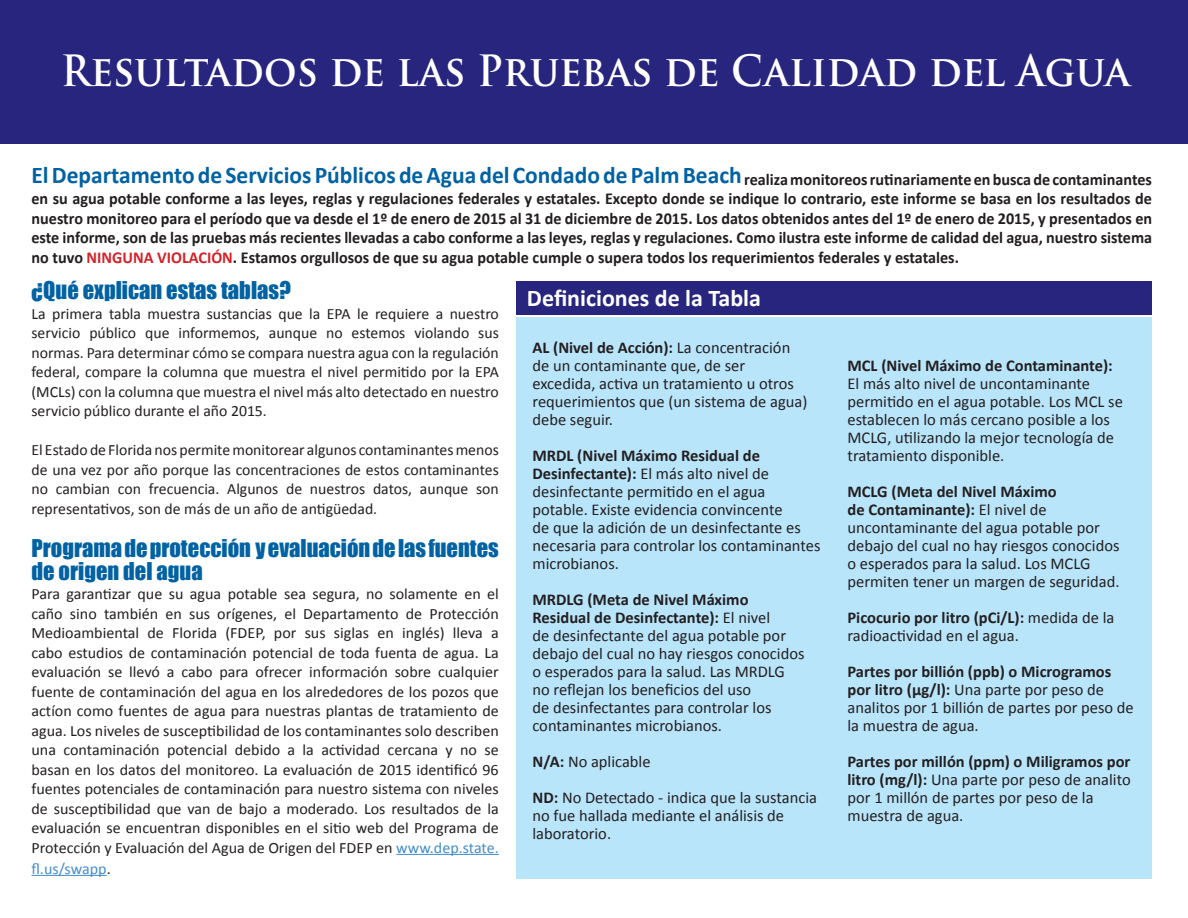
<style>
.page{position:relative;width:1188px;height:918px;background:#fff}
.page>*{position:absolute;margin:0;border:0;box-sizing:border-box;transform-origin:0 0}
.t1{font:700 42px "Trajan Pro";color:#fff;scale:.94 1}
.t2{font:700 24px "Calibri";color:#0062a3}
.t3{font:700 24px "Calibri";color:#fff}
.t4{font:22.5px/22.5px "Impact";color:#0062a3}
.t5{font:700 16.65px/19.5px "Calibri";color:#231f20;text-align:justify}
.t6{font:16.5px/18px "Calibri";color:#231f20}
.t7{font:15.75px/19.5px "Calibri";color:#231f20;text-align:justify}
.t8{font:15.75px "Calibri";color:#448dcb}
.s1{font-size:16.65px;color:#231f20}
.s2{color:#d1232a}
.s3{color:#448dcb}
.s4{color:#231f20}
.s5{font-weight:700}
</style>
<div class="page">
<div style="left:0;top:0;width:1188px;height:143px;background:#27257d"></div>
<hr style="left:396px;top:854px;width:103px;height:1px;background:#448dcb">
<hr style="left:32px;top:875px;width:75px;height:1px;background:#448dcb">
<div style="left:516px;top:281px;width:636px;height:34px;background:#27257d"></div>
<div style="left:516px;top:318px;width:636px;height:561px;background:#b9e5fa"></div>
<p class="t1" style="left:61px;top:44px;width:1139px">Resultados de las Pruebas de Calidad del Agua</p>
<p class="t2" style="left:32px;top:160px;width:1122px">El Departamento de Servicios Públicos de Agua del Condado de Palm Beach<span class="s1">realiza monitoreos rutinariamente en busca de contaminantes</span></p>
<p class="t5" style="left:32px;top:189px;width:1122px">en su agua potable conforme a las leyes, reglas y regulaciones federales y estatales. Excepto donde se indique lo contrario, este informe se basa en los resultados de nuestro monitoreo para el período que va desde el 1º de enero de 2015 al 31 de diciembre de 2015. Los datos obtenidos antes del 1º de enero de 2015, y presentados en este informe, son de las pruebas más recientes llevadas a cabo conforme a las leyes, reglas y regulaciones. Como ilustra este informe de calidad del agua, nuestro sistema no tuvo <span class="s2">NINGUNA VIOLACIÓN</span>. Estamos orgullosos de que su agua potable cumple o supera todos los requerimientos federales y estatales.</p>
<p class="t3" style="left:527px;top:282px;width:236px">Definiciones de la Tabla</p>
<p class="t4" style="left:32px;top:278px;width:261px">¿Qué explican estas tablas?</p>
<p class="t7" style="left:32px;top:304px;width:469px">La primera tabla muestra sustancias que la EPA le requiere a nuestro servicio público que informemos, aunque no estemos violando sus normas. Para determinar cómo se compara nuestra agua con la regulación federal, compare la columna que muestra el nivel permitido por la EPA (MCLs) con la columna que muestra el nivel más alto detectado en nuestro servicio público durante el año 2015.</p>
<p class="t7" style="left:32px;top:440px;width:469px">El Estado de Florida nos permite monitorear algunos contaminantes menos de una vez por año porque las concentraciones de estos contaminantes no cambian con frecuencia. Algunos de nuestros datos, aunque son representativos, son de más de un año de antigüedad.</p>
<p class="t4" style="left:32px;top:536px;width:469px">Programa de protección y evaluación de las fuentes de origen del agua</p>
<p class="t7" style="left:32px;top:584px;width:469px">Para garantizar que su agua potable sea segura, no solamente en el caño sino también en sus orígenes, el Departamento de Protección Medioambiental de Florida (FDEP, por sus siglas en inglés) lleva a cabo estudios de contaminación potencial de toda fuenta de agua. La evaluación se llevó a cabo para ofrecer información sobre cualquier fuente de contaminación del agua en los alrededores de los pozos que actíon como fuentes de agua para nuestras plantas de tratamiento de agua. Los niveles de susceptibilidad de los contaminantes solo describen una contaminación potencial debido a la actividad cercana y no se basan en los datos del monitoreo. La evaluación de 2015 identificó 96 fuentes potenciales de contaminación para nuestro sistema con niveles de susceptibilidad que van de bajo a moderado. Los resultados de la evaluación se encuentran disponibles en el sitio web del Programa de Protección y Evaluación del Agua de Origen del FDEP en <span class="s3">www.dep.state.</span></p>
<p class="t8" style="left:32px;top:858px;width:81px">fl.us/swapp<span class="s4">.</span></p>
<p class="t6" style="left:532px;top:338px;width:276px"><span class="s5">AL (Nivel de Acción):</span> La concentración de un contaminante que, de ser excedida, activa un tratamiento u otros requerimientos que (un sistema de agua) debe seguir.</p>
<p class="t6" style="left:532px;top:446px;width:289px"><span class="s5">MRDL (Nivel Máximo Residual de Desinfectante):</span> El más alto nivel de desinfectante permitido en el agua potable. Existe evidencia convincente<br>de que la adición de un desinfectante es necesaria para controlar los contaminantes microbianos.</p>
<p class="t6" style="left:532px;top:590px;width:274px"><span class="s5">MRDLG (Meta de Nivel Máximo Residual de Desinfectante):</span> El nivel<br>de desinfectante del agua potable por debajo del cual no hay riesgos conocidos o esperados para la salud. Las MRDLG no reflejan los beneficios del uso<br>de desinfectantes para controlar los contaminantes microbianos.</p>
<p class="t6" style="left:532px;top:752px;width:120px"><span class="s5">N/A:</span> No aplicable</p>
<p class="t6" style="left:532px;top:788px;width:286px"><span class="s5">ND:</span> No Detectado - indica que la sustancia no fue hallada mediante el análisis de laboratorio.</p>
<p class="t6" style="left:848px;top:356px;width:277px"><span class="s5">MCL (Nivel Máximo de Contaminante):<br></span>El más alto nivel de uncontaminante permitido en el agua potable. Los MCL se establecen lo más cercano posible a los MCLG, utilizando la mejor tecnología de tratamiento disponible.</p>
<p class="t6" style="left:848px;top:482px;width:274px"><span class="s5">MCLG (Meta del Nivel Máximo<br>de Contaminante):</span> El nivel de uncontaminante del agua potable por debajo del cual no hay riesgos conocidos o esperados para la salud. Los MCLG permiten tener un margen de seguridad.</p>
<p class="t6" style="left:848px;top:608px;width:268px"><span class="s5">Picocurio por litro (pCi/L):</span> medida de la radioactividad en el agua.</p>
<p class="t6" style="left:848px;top:662px;width:288px"><span class="s5">Partes por billión (ppb) o Microgramos por litro (µg/l):</span> Una parte por peso de analitos por 1 billión de partes por peso de la muestra de agua.</p>
<p class="t6" style="left:848px;top:752px;width:285px"><span class="s5">Partes por millón (ppm) o Miligramos por litro (mg/l):</span> Una parte por peso de analito por 1 millón de partes por peso de la muestra de agua.</p>
</div>
